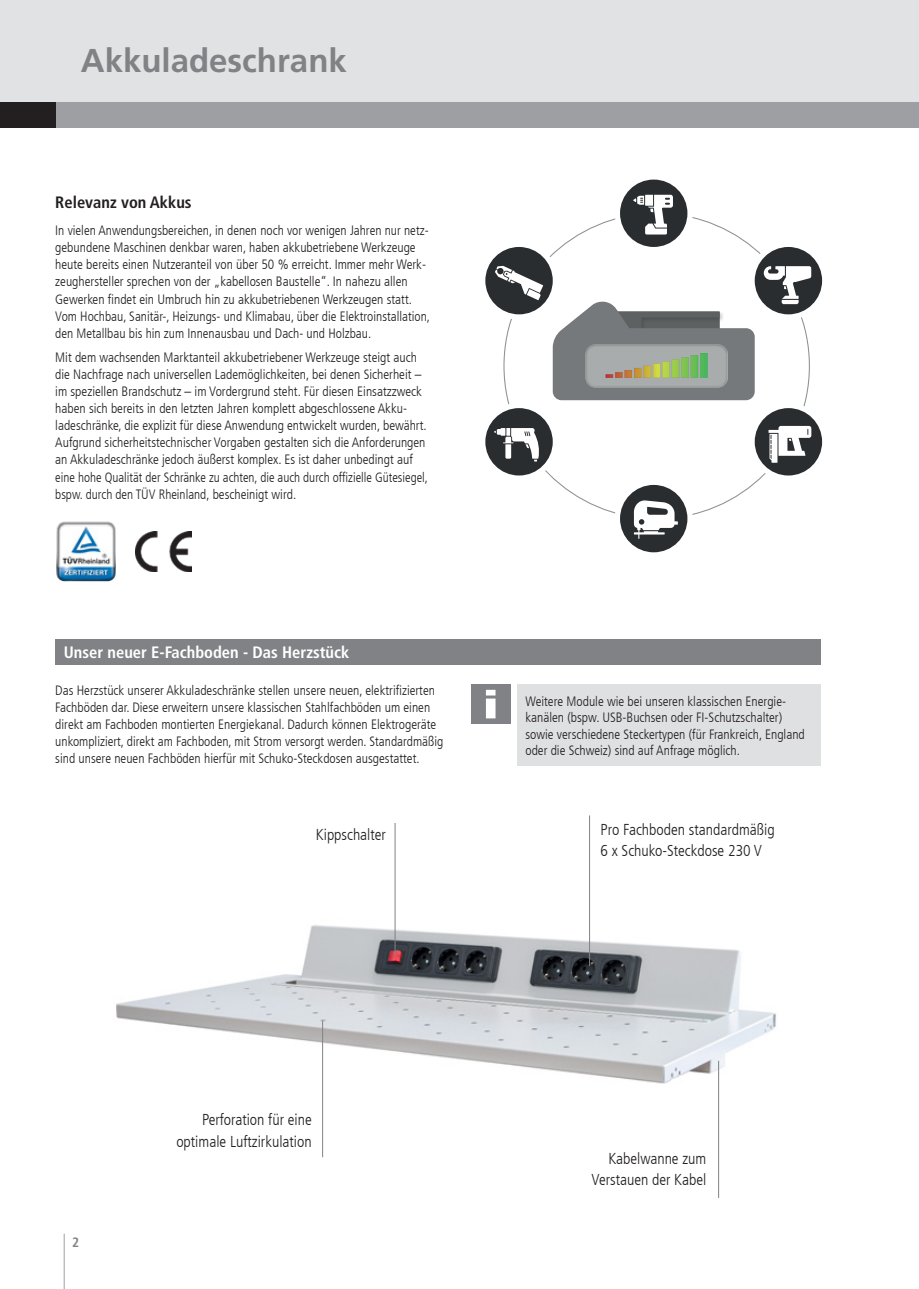
<style>
.page{position:relative;width:919px;height:1289px;background:#fff}
.page>*{position:absolute;margin:0;border:0;box-sizing:border-box;transform-origin:0 0}
.t1{font:700 33px "Frutiger LT Com";color:#808285}
.t2{font:700 condensed 16.5px "Frutiger LT Com";color:#fff}
.t3{font:700 condensed 16.5px "Frutiger LT Com";color:#231f20}
.t4{font:300 condensed 15.75px/21.5px "Frutiger LT Com";color:#231f20;text-align:right}
.t5{font:300 condensed 13.5px/17.1px "Frutiger LT Com";color:#231f20}
.t6{font:700 condensed 13.5px "Frutiger LT Com";color:#808285}
</style>
<div class="page">
<div style="left:0;top:0;width:918px;height:102px;background:#e1e2e4"></div>
<hr style="left:64px;top:1233px;width:1px;height:55px;background:#9d9fa2">
<img style="left:116px;top:823px;width:660px;height:375px">
<hr style="left:718px;top:1060px;width:1px;height:137px;background:#808285">
<hr style="left:322px;top:1020px;width:1px;height:137px;background:#808285">
<hr style="left:394px;top:823px;width:1px;height:131px;background:#808285">
<hr style="left:589px;top:815px;width:1px;height:151px;background:#808285">
<div style="left:906px;top:102px;width:12px;height:26px;background:#9d9fa2"></div>
<div style="left:55px;top:102px;width:851px;height:26px;background:#9d9fa2"></div>
<div style="left:0;top:102px;width:55px;height:26px;background:#231f20"></div>
<svg style="left:485px;top:179px;width:338px;height:374px"></svg>
<div style="left:517px;top:684px;width:303px;height:82px;background:#dfe0e2"></div>
<div style="left:471px;top:684px;width:39px;height:39px;background:#808285"></div>
<svg style="left:486px;top:689px;width:10px;height:30px"></svg>
<div style="left:55px;top:639px;width:766px;height:25px;background:#808285"></div>
<img style="left:135px;top:531px;width:57px;height:40px">
<img style="left:56px;top:521px;width:60px;height:60px">
<h1 class="t1" style="left:81px;top:41px;width:267px">Akkuladeschrank</h1>
<p class="t3" style="left:55px;top:192px;width:138px">Relevanz von Akkus</p>
<p class="t5" style="left:55px;top:222px;width:376px">In vielen Anwendungsbereichen, in denen noch vor wenigen Jahren nur netz&shy;gebundene Maschinen denkbar waren, haben akkubetriebene Werkzeuge heute bereits einen Nutzeranteil von über 50 % erreicht. Immer mehr Werk&shy;zeughersteller sprechen von der „kabellosen Baustelle“. In nahezu allen Gewerken findet ein Umbruch hin zu akkubetriebenen Werkzeugen statt.<br>Vom Hochbau, Sanitär-, Heizungs- und Klimabau, über die Elektroinstallation, den Metallbau bis hin zum Innenausbau und Dach- und Holzbau.</p>
<p class="t5" style="left:55px;top:349px;width:374px">Mit dem wachsenden Marktanteil akkubetriebener Werkzeuge steigt auch die Nachfrage nach universellen Lademöglichkeiten, bei denen Sicherheit – im speziellen Brandschutz – im Vordergrund steht. Für diesen Einsatzzweck haben sich bereits in den letzten Jahren komplett abgeschlossene Akku&shy;ladeschränke, die explizit für diese Anwendung entwickelt wurden, bewährt.<br>Aufgrund sicherheitstechnischer Vorgaben gestalten sich die Anforderungen an Akkuladeschränke jedoch äußerst komplex. Es ist daher unbedingt auf eine hohe Qualität der Schränke zu achten, die auch durch offizielle Gütesiegel, bspw. durch den TÜV Rheinland, bescheinigt wird.</p>
<p class="t2" style="left:64px;top:642px;width:287px">Unser neuer E-Fachboden - Das Herzstück</p>
<p class="t5" style="left:55px;top:681px;width:389px">Das Herzstück unserer Akkuladeschränke stellen unsere neuen, elektrifizierten Fachböden dar. Diese erweitern unsere klassischen Stahlfachböden um einen direkt am Fachboden montierten Energiekanal. Dadurch können Elektrogeräte unkompliziert, direkt am Fachboden, mit Strom versorgt werden. Standardmäßig sind unsere neuen Fachböden hierfür mit Schuko-Steckdosen ausgestattet.</p>
<p class="t5" style="left:525px;top:692px;width:281px;line-height:16.5px">Weitere Module wie bei unseren klassischen Energie&shy;kanälen (bspw. USB-Buchsen oder FI-Schutzschalter) sowie verschiedene Steckertypen (für Frankreich, England oder die Schweiz) sind auf Anfrage möglich.</p>
<p class="t4" style="left:316px;top:823px;width:72px">Kippschalter</p>
<p class="t6" style="left:72px;top:1234px;width:9px">2</p>
<p class="t4" style="left:176px;top:1109px;width:137px">Perforation für eine optimale Luftzirkulation</p>
<p class="t4" style="left:600px;top:818px;width:176px;text-align:left">Pro Fachboden standardmäßig<br>6 x Schuko-Steckdose 230 V</p>
<p class="t4" style="left:591px;top:1147px;width:116px">Kabelwanne zum<br>Verstauen der Kabel</p>
</div>
